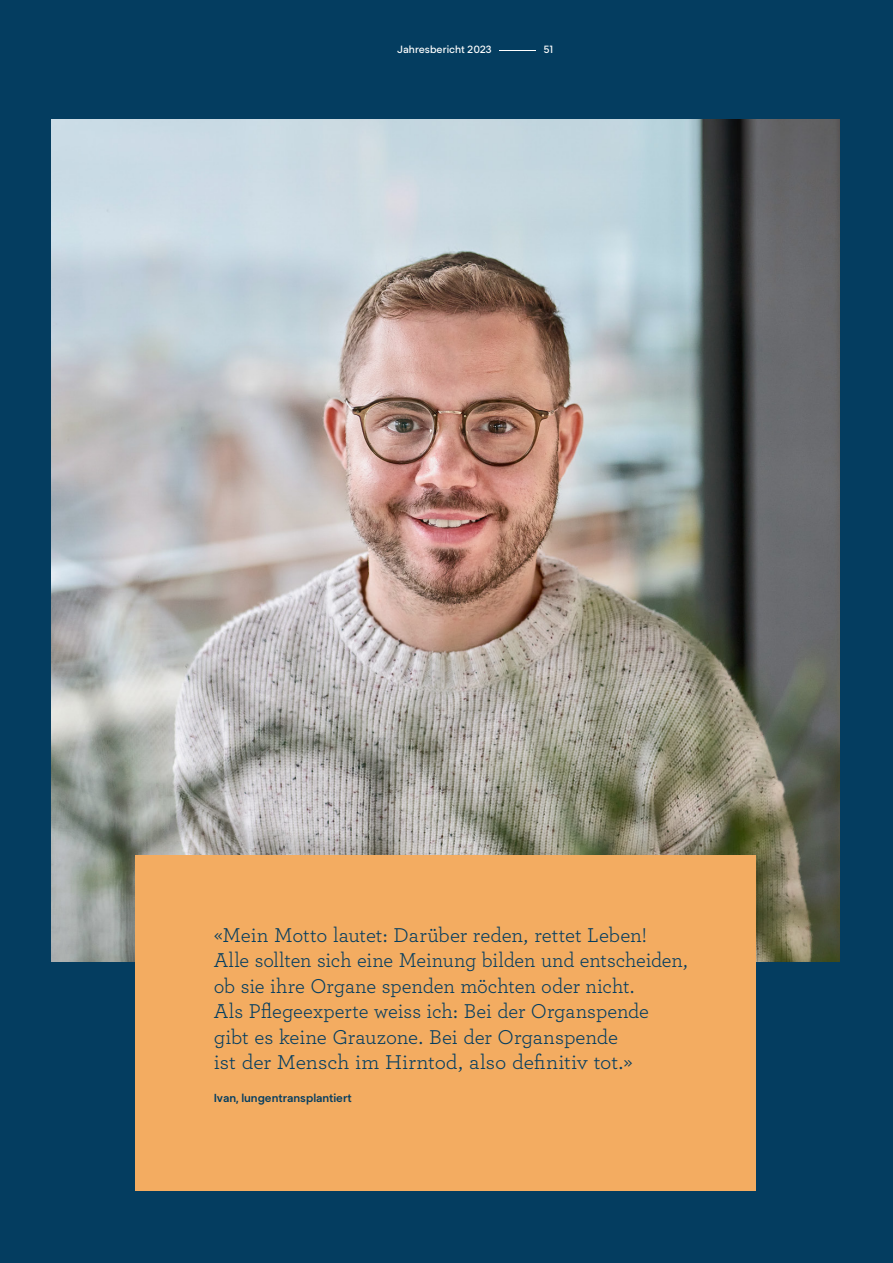
<style>
.page{position:relative;width:893px;height:1263px;background:#043d60}
.page>*{position:absolute;margin:0;border:0;box-sizing:border-box;transform-origin:0 0}
.Testimonial{font:21px/25.5px "Archer";letter-spacing:-.01em;color:#043d60}
.Name_Botschaften{font:600 11.7px "Segment";color:#043d60}
.Kolumnentitel_Pagina{font:500 10.5px "Segment";color:#fff}
</style>
<div class="page">
<img style="left:51px;top:119px;width:789px;height:842px">
<div style="left:135px;top:855px;width:621px;height:336px;background:#f3ac61"></div>
<p class="Kolumnentitel_Pagina" style="left:397px;top:43px;width:157px">Jahresbericht 2023 – 51</p>
<p class="Testimonial" style="left:214px;top:921px;width:476px">«Mein Motto lautet: Darüber reden, rettet Leben!<br>Alle sollten sich eine Meinung bilden und entscheiden, ob sie ihre Organe spenden möchten oder nicht.<br>Als Pflegeexperte weiss ich: Bei der Organspende gibt es keine Grauzone. Bei der Organspende<br>ist der Mensch im Hirntod, also definitiv tot.»</p>
<p class="Name_Botschaften" style="left:214px;top:1090px;width:140px">Ivan, lungentransplantiert</p>
</div>
